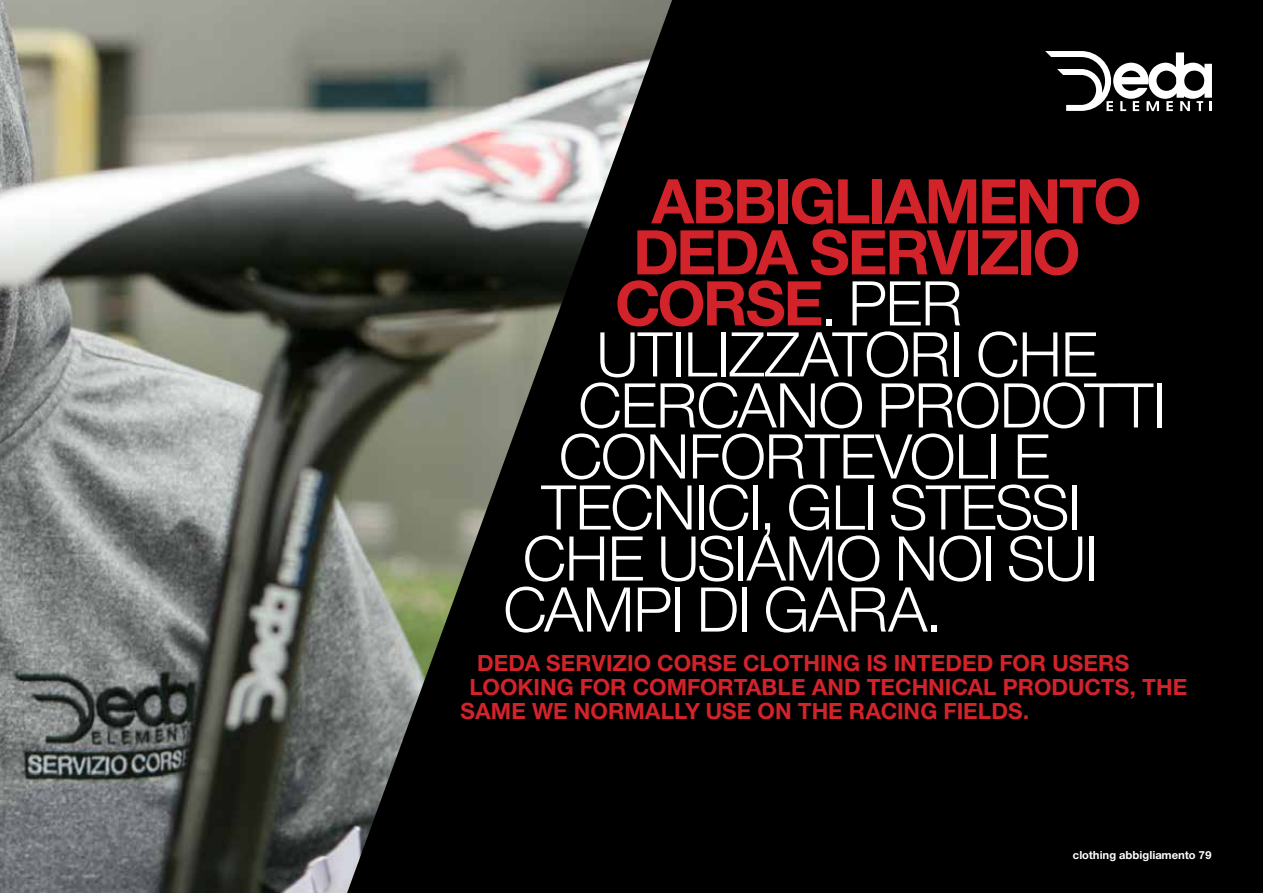
<style>
.page{position:relative;width:1263px;height:893px;background:#000}
.page>*{position:absolute;margin:0;border:0;box-sizing:border-box;transform-origin:0 0}
.t1{font:66px "Nimbus San Nov";letter-spacing:-.04em;color:#fff}
.t2{font:700 66px/51px "Nimbus San Nov";letter-spacing:-.04em;color:#d2232a}
.t3{font:700 24px "Nimbus San Nov";color:#d2232a}
.t4{font:700 12px "Nimbus San Nov";color:#fff}
.s1{font-weight:700;color:#d2232a}
</style>
<div class="page">
<svg style="left:1045px;top:51px;width:167px;height:60px"></svg>
<img style="left:0;top:0;width:672px;height:893px">
<h1 class="t2" style="left:615px;top:176px;width:517px;text-indent:36px">ABBIGLIAMENTO<br>DEDA SERVIZIO<br>CORS</h1>
<h1 class="t1" style="left:783px;top:266px;width:182px"><span class="s1">E</span>. PER</h1>
<h1 class="t1" style="left:596px;top:317px;width:504px">UTILIZZATORI CH E</h1>
<h1 class="t1" style="left:578px;top:368px;width:590px">CERCANO PRODOTTI</h1>
<h1 class="t1" style="left:558px;top:419px;width:494px">CONFORTEVOLI E</h1>
<h1 class="t1" style="left:540px;top:470px;width:543px">TECNICI, GLI STESSI</h1>
<h1 class="t1" style="left:522px;top:521px;width:578px">CH E USIAMO NOI SUI</h1>
<h1 class="t1" style="left:503px;top:572px;width:441px">CAMPI DI GARA.</h1>
<p class="t3" style="left:477px;top:649px;width:198px">DEDA SERVIZIO CORS</p>
<p class="t3" style="left:722px;top:649px;width:293px">E CLOTHING IS INTEDED FOR</p>
<p class="t3" style="left:1052px;top:649px;width:62px">USERS</p>
<p class="t3" style="left:470px;top:673px;width:31px">LOOK</p>
<p class="t3" style="left:533px;top:673px;width:63px">ING FOR</p>
<p class="t3" style="left:633px;top:673px;width:71px">COMFOR</p>
<p class="t3" style="left:734px;top:673px;width:286px">TABLE AND TECHNICAL PRO</p>
<p class="t3" style="left:1051px;top:673px;width:137px">DUCTS, THE</p>
<p class="t3" style="left:461px;top:697px;width:570px">SAME WE NORMALLY USE ON THE RACING FIELDS.</p>
<p class="t4" style="left:1073px;top:848px;width:140px">CLOTHING ABBIGLIAMENTO 79</p>
</div>
